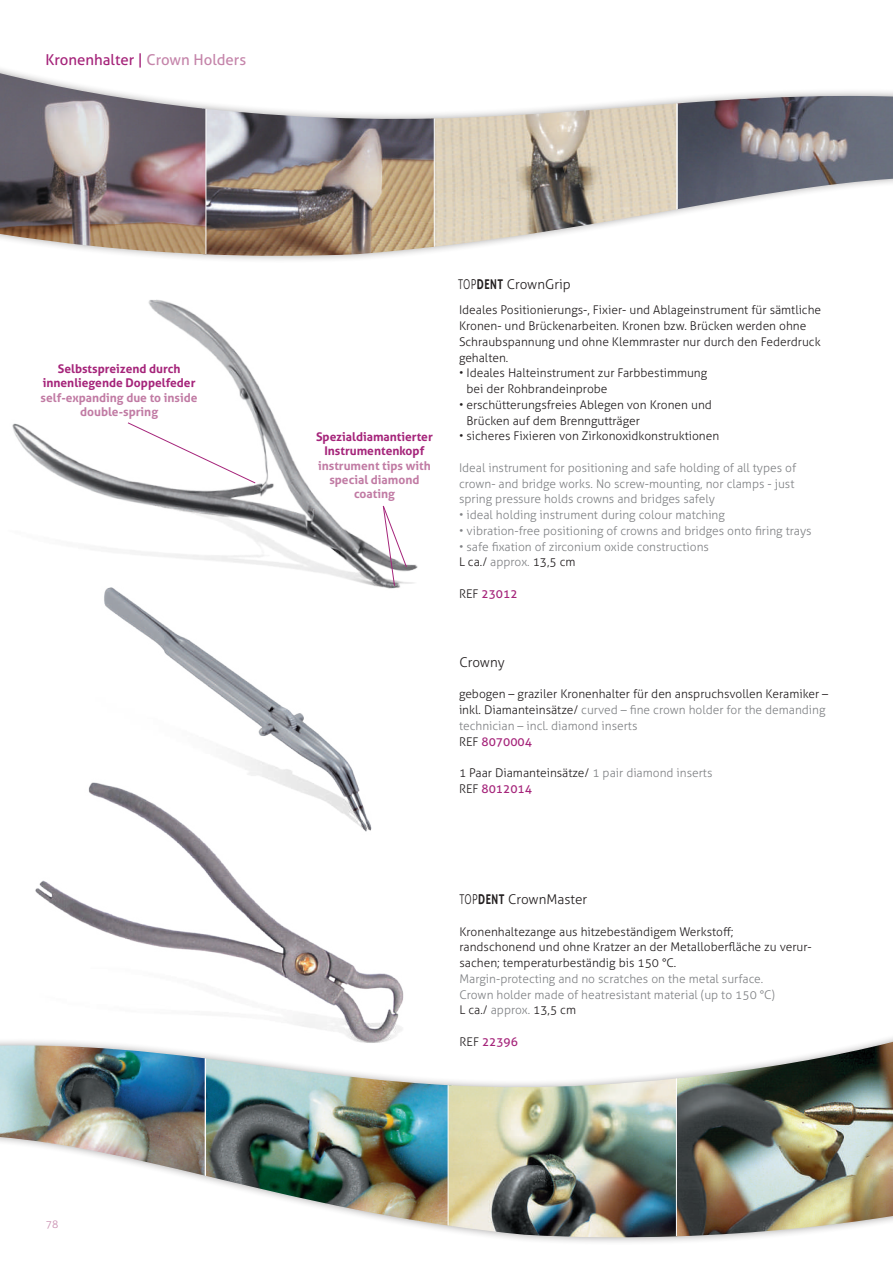
<style>
.page{position:relative;width:893px;height:1263px;background:#fff}
.page>*{position:absolute;margin:0;border:0;box-sizing:border-box;transform-origin:0 0}
.t1{font:15px "Aller";color:#a5247a}
.t2{font:300 13.5px "Aller";color:#231f20;scale:.75 1}
.t3{font:300 13.5px "Aller";color:#231f20}
.t4{font:300 12px/15.8px "Aller";color:#231f20}
.t5{font:300 12px/15.8px "Aller";color:#808285}
.t6{font:700 12px/14.4px "Aller";color:#a5247a;text-align:center}
.t7{font:700 12px/14.4px "Aller";color:#c17ba4;text-align:center}
.t8{font:12px "Aller";color:#a5247a}
.t9{font:300 10.5px "Aller";color:#c98eb0}
.s1{color:#c585aa}
.s2{font-weight:700}
.s3{color:#231f20}
.s4{font-weight:300;color:#231f20}
.s5{color:#808285}
.s6{font-weight:400;color:#a5247a}
</style>
<div class="page">
<img style="left:0;top:1042px;width:205px;height:138px">
<img style="left:205px;top:1054px;width:243px;height:176px">
<img style="left:448px;top:1074px;width:228px;height:168px">
<img style="left:676px;top:1042px;width:217px;height:199px">
<img style="left:34px;top:845px;width:370px;height:201px">
<svg style="left:677px;top:91px;width:216px;height:123px"></svg>
<svg style="left:434px;top:99px;width:243px;height:152px"></svg>
<img style="left:0;top:73px;width:434px;height:187px">
<img style="left:12px;top:299px;width:406px;height:290px">
<img style="left:66px;top:575px;width:323px;height:270px">
<svg style="left:382px;top:505px;width:25px;height:82px"></svg>
<svg style="left:127px;top:422px;width:129px;height:62px"></svg>
<p class="t1" style="left:45px;top:51px;width:202px">Kronenhalter | <span class="s1">Crown Holders</span></p>
<p class="t6" style="left:43px;top:361px;width:154px">Selbstspreizend durch innenliegende Doppelfeder</p>
<p class="t7" style="left:41px;top:390px;width:158px">self-expanding due to inside double-spring</p>
<p class="t9" style="left:46px;top:1218px;width:14px">78</p>
<p class="t6" style="left:316px;top:429px;width:118px">Spezialdiamantierter<br>Instrumentenkopf</p>
<p class="t7" style="left:318px;top:458px;width:114px">instrument tips with special diamond coating</p>
<p class="t2" style="left:458px;top:276px;width:152px">TOP<span class="s2">DENT</span> CrownGrip</p>
<p class="t4" style="left:459px;top:302px;width:364px">Ideales Positionierungs-, Fixier- und Ablageinstrument für sämtliche Kronen- und Brückenarbeiten. Kronen bzw. Brücken werden ohne Schraubspannung und ohne Klemmraster nur durch den Federdruck gehalten.</p>
<p class="t4" style="left:466px;top:365px;width:242px;text-indent:-8px">• Ideales Halteinstrument zur Farbbestimmung bei der Rohbrandeinprobe</p>
<p class="t4" style="left:466px;top:397px;width:247px;text-indent:-8px">• erschütterungsfreies Ablegen von Kronen und<br>Brücken auf dem Brenngutträger</p>
<p class="t4" style="left:459px;top:428px;width:262px">• sicheres Fixieren von Zirkonoxidkonstruktionen</p>
<p class="t5" style="left:459px;top:460px;width:339px">Ideal instrument for positioning and safe holding of all types of crown- and bridge works. No screw-mounting, nor clamps - just spring pressure holds crowns and bridges safely</p>
<p class="t5" style="left:459px;top:507px;width:267px">• ideal holding instrument during colour matching</p>
<p class="t5" style="left:459px;top:523px;width:354px">• vibration-free positioning of crowns and bridges onto firing trays</p>
<p class="t5" style="left:459px;top:538px;width:251px">• safe fixation of zirconium oxide constructions<br><span class="s3">L ca./</span> approx. <span class="s3">13,5 cm</span></p>
<p class="t8" style="left:459px;top:586px;width:60px"><span class="s4">REF</span> 23012</p>
<p class="t3" style="left:459px;top:654px;width:47px">Crowny</p>
<p class="t4" style="left:459px;top:686px;width:371px">gebogen – graziler Kronenhalter für den anspruchsvollen Keramiker – inkl. Diamanteinsätze/ <span class="s5">curved – fine crown holder for the demanding technician – incl. diamond inserts<br></span>REF <span class="s6">8070004</span></p>
<p class="t4" style="left:459px;top:765px;width:255px">1 Paar Diamanteinsätze/ <span class="s5">1 pair diamond inserts<br></span>REF <span class="s6">8012014</span></p>
<p class="t2" style="left:459px;top:891px;width:172px">TOP<span class="s2">DENT</span> CrownMaster</p>
<p class="t4" style="left:459px;top:923px;width:354px">Kronenhaltezange aus hitzebeständigem Werkstoff; randschonend und ohne Kratzer an der Metalloberfläche zu verur&shy;sachen; temperaturbeständig bis 150 °C.</p>
<p class="t5" style="left:459px;top:971px;width:317px">Margin-protecting and no scratches on the metal surface.<br>Crown holder made of heatresistant material (up to 150 °C)<br><span class="s3">L ca./</span> approx. <span class="s3">13,5 cm</span></p>
<p class="t8" style="left:459px;top:1034px;width:60px"><span class="s4">REF</span> 22396</p>
</div>
